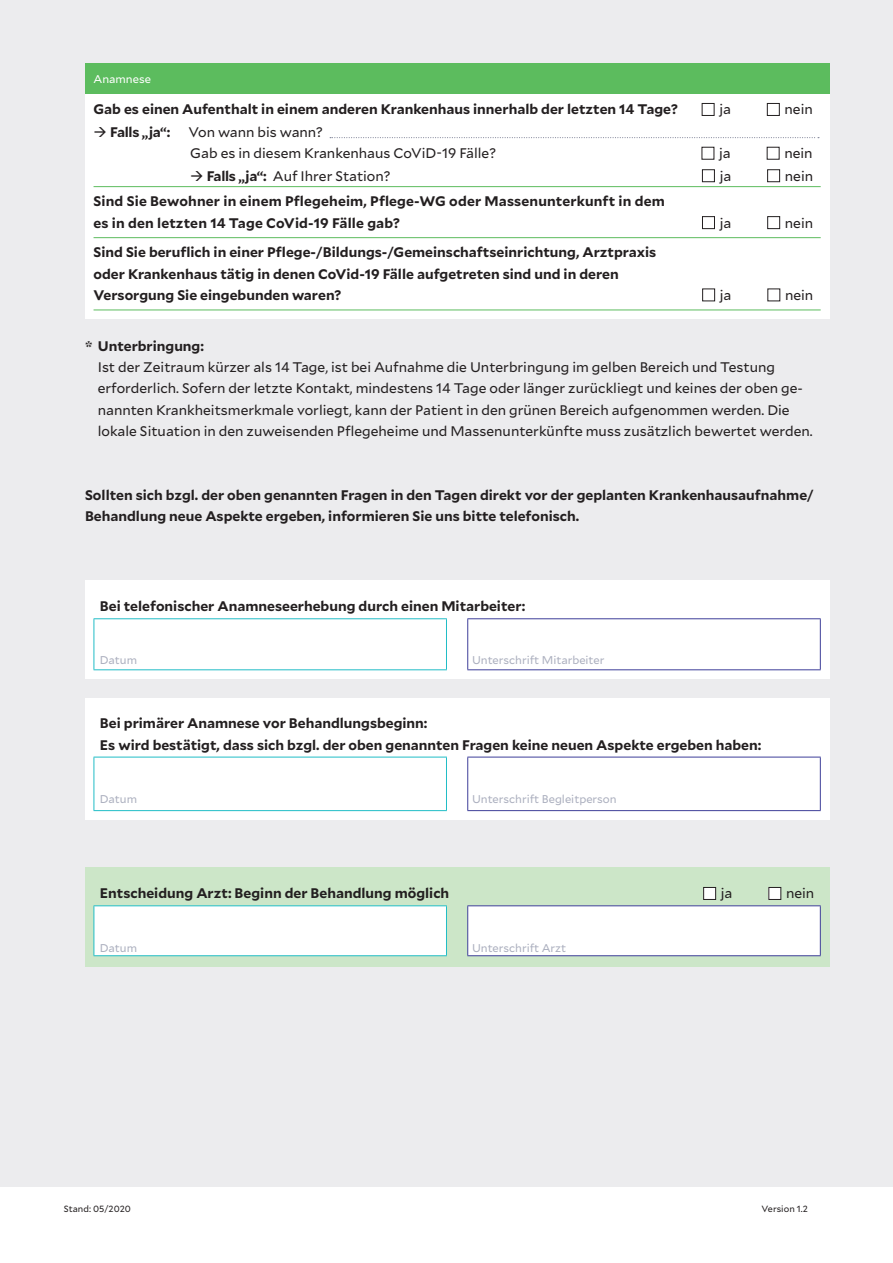
<style>
.page{position:relative;width:893px;height:1263px;background:#fff}
.page>*{position:absolute;margin:0;border:0;box-sizing:border-box;transform-origin:0 0}
.Mengentext_9_25pt_5m{font:700 13.8px/21.3px "Mallory";color:#231f20}
.Mengentext-Zwischenü{font:13.8px/21.3px "Mallory";color:#231f20}
.Mengentext-Zwischenü-2{font:700 13.8px/21.3px "Mallory";color:#231f20}
.Mengentext_9_25pt_5m-2{font:13.8px "Mallory";color:#231f20}
.Marginalie_7_5pt_3_7{font:11.25px "Mallory";color:#acb0bf}
.Marginalie_7_5pt_3_7-2{font:11.25px "Mallory";color:#fff}
.Kolumnentitel_linksb{font:9px "Mallory";color:#231f20}
.Kolumnentitel_rechts{font:9px "Mallory";letter-spacing:.005em;color:#231f20}
.s1{font-weight:700}
</style>
<div class="page">
<div style="left:0;top:0;width:893px;height:1186px;background:#ececee"></div>
<div style="left:85px;top:580px;width:744px;height:99px;background:#fff"></div>
<hr style="left:94px;top:618px;width:353px;height:1px;background:#21bdc6">
<hr style="left:94px;top:619px;width:1px;height:50px;background:#21bdc6">
<hr style="left:94px;top:669px;width:353px;height:1px;background:#21bdc6">
<hr style="left:467px;top:618px;width:354px;height:1px;background:#3e3f99">
<hr style="left:820px;top:619px;width:1px;height:50px;background:#3e3f99">
<hr style="left:467px;top:669px;width:354px;height:1px;background:#3e3f99">
<hr style="left:467px;top:619px;width:1px;height:50px;background:#3e3f99">
<hr style="left:446px;top:619px;width:1px;height:50px;background:#21bdc6">
<div style="left:85px;top:697px;width:744px;height:122px;background:#fff"></div>
<hr style="left:94px;top:757px;width:353px;height:1px;background:#21bdc6">
<hr style="left:94px;top:757px;width:1px;height:53px;background:#21bdc6">
<hr style="left:94px;top:810px;width:353px;height:1px;background:#21bdc6">
<hr style="left:467px;top:757px;width:354px;height:1px;background:#3e3f99">
<hr style="left:820px;top:757px;width:1px;height:53px;background:#3e3f99">
<hr style="left:467px;top:810px;width:354px;height:1px;background:#3e3f99">
<hr style="left:467px;top:757px;width:1px;height:53px;background:#3e3f99">
<hr style="left:446px;top:757px;width:1px;height:53px;background:#21bdc6">
<div style="left:85px;top:867px;width:744px;height:100px;background:#cce6c8"></div>
<div style="left:95px;top:906px;width:725px;height:49px;background:#fff"></div>
<hr style="left:94px;top:905px;width:353px;height:1px;background:#21bdc6">
<hr style="left:94px;top:906px;width:1px;height:49px;background:#21bdc6">
<hr style="left:94px;top:955px;width:353px;height:1px;background:#21bdc6">
<hr style="left:467px;top:905px;width:354px;height:1px;background:#3e3f99">
<hr style="left:820px;top:906px;width:1px;height:49px;background:#3e3f99">
<hr style="left:467px;top:955px;width:354px;height:1px;background:#3e3f99">
<hr style="left:467px;top:906px;width:1px;height:49px;background:#3e3f99">
<hr style="left:446px;top:906px;width:1px;height:49px;background:#21bdc6">
<div style="left:704px;top:887px;width:12px;height:12px;background:#fff"></div>
<div style="left:703px;top:887px;width:13px;height:13px;border:1px solid #231f20"></div>
<div style="left:769px;top:887px;width:12px;height:12px;background:#fff"></div>
<div style="left:768px;top:887px;width:13px;height:13px;border:1px solid #231f20"></div>
<div style="left:85px;top:93px;width:744px;height:226px;background:#fff"></div>
<hr style="left:94px;top:186px;width:727px;height:1px;background:#5cbc5e">
<hr style="left:94px;top:237px;width:727px;height:1px;background:#5cbc5e">
<hr style="left:94px;top:310px;width:727px;height:1px;background:#5cbc5e">
<div style="left:702px;top:103px;width:12px;height:13px;border:1px solid #231f20"></div>
<div style="left:767px;top:103px;width:13px;height:13px;border:1px solid #231f20"></div>
<div style="left:702px;top:147px;width:12px;height:13px;border:1px solid #231f20"></div>
<div style="left:767px;top:147px;width:12px;height:13px;border:1px solid #231f20"></div>
<div style="left:702px;top:169px;width:13px;height:13px;border:1px solid #231f20"></div>
<div style="left:767px;top:169px;width:13px;height:13px;border:1px solid #231f20"></div>
<div style="left:702px;top:216px;width:13px;height:13px;border:1px solid #231f20"></div>
<div style="left:767px;top:216px;width:13px;height:13px;border:1px solid #231f20"></div>
<div style="left:702px;top:289px;width:13px;height:12px;border:1px solid #231f20"></div>
<div style="left:85px;top:64px;width:744px;height:30px;background:#5cbc5e"></div>
<svg style="left:330px;top:137px;width:489px;height:1px"></svg>
<p class="Marginalie_7_5pt_3_7-2" style="left:94px;top:71px;width:59px">Anamnese</p>
<p class="Mengentext_9_25pt_5m" style="left:94px;top:98px;width:586px">Gab es einen Aufenthalt in einem anderen Krankenhaus innerhalb der letzten 14 Tage?</p>
<p class="Mengentext_9_25pt_5m-2" style="left:719px;top:100px;width:13px">ja</p>
<p class="Mengentext_9_25pt_5m-2" style="left:784px;top:100px;width:30px">nein</p>
<p class="Mengentext_9_25pt_5m" style="left:94px;top:120px;width:78px">→ Falls „ja“:</p>
<p class="Mengentext_9_25pt_5m-2" style="left:189px;top:122px;width:136px">Von wann bis wann?</p>
<p class="Mengentext_9_25pt_5m-2" style="left:190px;top:143px;width:307px">Gab es in diesem Krankenhaus CoViD-19 Fälle?</p>
<p class="Mengentext_9_25pt_5m-2" style="left:719px;top:143px;width:13px">ja</p>
<p class="Mengentext_9_25pt_5m-2" style="left:784px;top:143px;width:30px">nein</p>
<p class="Mengentext_9_25pt_5m-2" style="left:190px;top:166px;width:202px">→ <span class="s1">Falls „ja“:</span> Auf Ihrer Station?</p>
<p class="Mengentext_9_25pt_5m-2" style="left:720px;top:166px;width:13px">ja</p>
<p class="Mengentext_9_25pt_5m-2" style="left:785px;top:166px;width:30px">nein</p>
<p class="Mengentext_9_25pt_5m" style="left:94px;top:190px;width:573px">Sind Sie Bewohner in einem Pflegeheim, Pflege-WG oder Massenunterkunft in dem es in den letzten 14 Tage CoVid-19 Fälle gab?</p>
<p class="Mengentext_9_25pt_5m-2" style="left:720px;top:213px;width:13px">ja</p>
<p class="Mengentext_9_25pt_5m-2" style="left:785px;top:213px;width:30px">nein</p>
<p class="Mengentext_9_25pt_5m" style="left:94px;top:241px;width:564px">Sind Sie beruflich in einer Pflege-/Bildungs-/Gemeinschaftseinrichtung, Arztpraxis oder Krankenhaus tätig in denen CoVid-19 Fälle aufgetreten sind und in deren<br>Versorgung Sie eingebunden waren?</p>
<p class="Mengentext_9_25pt_5m-2" style="left:720px;top:285px;width:13px">ja</p>
<p class="Mengentext_9_25pt_5m-2" style="left:785px;top:285px;width:30px">nein</p>
<p class="Mengentext-Zwischenü" style="left:98px;top:335px;width:716px;text-indent:-13px"><span class="s1">* Unterbringung:<br></span>Ist der Zeitraum kürzer als 14 Tage, ist bei Aufnahme die Unterbringung im gelben Bereich und Testung erforderlich. Sofern der letzte Kontakt, mindestens 14 Tage oder länger zurückliegt und keines der oben ge&shy;nannten Krankheitsmerkmale vorliegt, kann der Patient in den grünen Bereich aufgenommen werden. Die lokale Situation in den zuweisenden Pflegeheime und Massenunterkünfte muss zusätzlich bewertet werden.</p>
<p class="Mengentext-Zwischenü-2" style="left:85px;top:483px;width:730px">Sollten sich bzgl. der oben genannten Fragen in den Tagen direkt vor der geplanten Krankenhausaufnahme/<br>Behandlung neue Aspekte ergeben, informieren Sie uns bitte telefonisch.</p>
<p class="Mengentext_9_25pt_5m" style="left:100px;top:595px;width:427px">Bei telefonischer Anamneseerhebung durch einen Mitarbeiter:</p>
<p class="Marginalie_7_5pt_3_7" style="left:100px;top:652px;width:39px">Datum</p>
<p class="Marginalie_7_5pt_3_7" style="left:472px;top:652px;width:134px">Unterschrift Mitarbeiter</p>
<p class="Mengentext_9_25pt_5m" style="left:100px;top:712px;width:329px">Bei primärer Anamnese vor Behandlungsbeginn:</p>
<p class="Mengentext_9_25pt_5m" style="left:100px;top:733px;width:663px">Es wird bestätigt, dass sich bzgl. der oben genannten Fragen keine neuen Aspekte ergeben haben:</p>
<p class="Marginalie_7_5pt_3_7" style="left:100px;top:791px;width:39px">Datum</p>
<p class="Marginalie_7_5pt_3_7" style="left:472px;top:791px;width:146px">Unterschrift Begleitperson</p>
<p class="Mengentext_9_25pt_5m" style="left:100px;top:882px;width:351px">Entscheidung Arzt: Beginn der Behandlung möglich</p>
<p class="Mengentext_9_25pt_5m-2" style="left:721px;top:883px;width:13px">ja</p>
<p class="Mengentext_9_25pt_5m-2" style="left:786px;top:883px;width:30px">nein</p>
<p class="Marginalie_7_5pt_3_7" style="left:100px;top:939px;width:39px">Datum</p>
<p class="Marginalie_7_5pt_3_7" style="left:472px;top:939px;width:96px">Unterschrift Arzt</p>
<p class="Kolumnentitel_linksb" style="left:64px;top:1202px;width:69px">Stand: 05/2020</p>
<p class="Kolumnentitel_rechts" style="left:761px;top:1202px;width:48px">Version 1.2</p>
</div>
